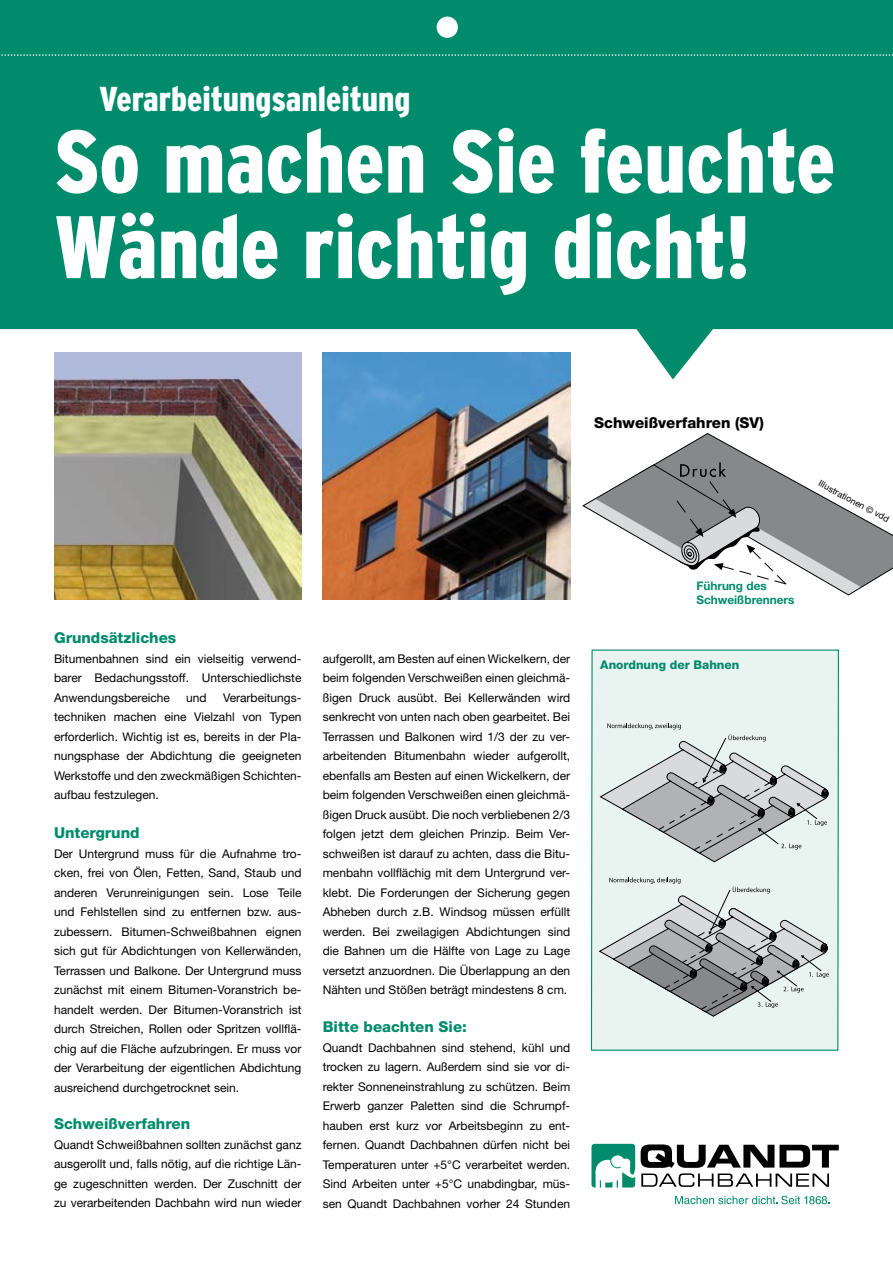
<style>
.page{position:relative;width:893px;height:1263px;background:#fff}
.page>*{position:absolute;margin:0;border:0;box-sizing:border-box;transform-origin:0 0}
.t1{font:900 condensed 88.5px/85.5px "Interstate";color:#fff}
.t2{font:900 condensed 34.5px "Interstate";color:#fff}
.t3{font:800 15px "Helvetica Neue";color:#008b6c}
.t4{font:800 15px "Helvetica Neue";color:#000}
.t5{font:12px/19.5px "Helvetica Neue";color:#000;text-align:justify}
.t6{font:800 12px "Helvetica Neue";color:#008b6c}
.t7{font:700 11.85px/14.1px "Helvetica Neue";color:#008b6c}
.t8{font:9px "Helvetica Neue";color:#000}
</style>
<div class="page">
<svg style="left:0;top:0;width:893px;height:379px;background:#179579"></svg>
<svg style="left:0;top:54px;width:893px;height:2px;background:#44a992"></svg>
<div style="left:437px;top:17px;width:21px;height:21px;background:#fff;border-radius:50%"></div>
<img style="left:54px;top:353px;width:247px;height:247px">
<svg style="left:641px;top:1144px;width:198px;height:43px"></svg>
<svg style="left:675px;top:1196px;width:155px;height:8px"></svg>
<svg style="left:591px;top:1144px;width:44px;height:43px"></svg>
<img style="left:323px;top:352px;width:247px;height:248px">
<svg style="left:582px;top:433px;width:311px;height:163px"></svg>
<svg style="left:590px;top:649px;width:249px;height:402px;background:#e0f0eb"></svg>
<svg style="left:599px;top:723px;width:230px;height:140px;background:#ccd3d1"></svg>
<svg style="left:598px;top:877px;width:231px;height:140px;background:#c2c9c7"></svg>
<h2 class="t2" style="left:99px;top:79px;width:313px">Verarbeitungsanleitung</h2>
<h1 class="t1" style="left:54px;top:118px;width:783px">So machen Sie feuchte<br>Wände richtig dicht!</h1>
<p class="t3" style="left:54px;top:629px;width:124px">Grundsätzliches</p>
<p class="t5" style="left:54px;top:649px;width:249px">Bitumenbahnen sind ein vielseitig verwend&shy;barer Bedachungsstoff. Unterschiedlichste Anwendungsbereiche</p>
<p class="t5" style="left:54px;top:688px;width:249px;text-indent:169px">Verarbeitungs&shy;techniken machen eine Vielzahl von Typen erforderlich. Wichtig ist es, bereits in der Pla&shy;nungsphase der Abdichtung die geeigneten Werkstoffe und den zweckmäßigen Schichten&shy;aufbau festzulegen.</p>
<p class="t3" style="left:54px;top:824px;width:87px">Untergrund</p>
<p class="t5" style="left:54px;top:844px;width:249px">Der Untergrund muss für die Aufnahme tro&shy;cken, frei von Ölen, Fetten, Sand, Staub und anderen Verunreinigungen sein. Lose Teile und Fehlstellen sind zu entfernen bzw. aus&shy;zubessern. Bitumen-Schweißbahnen eignen sich gut für Abdichtungen von Kellerwänden, Terrassen und Balkone. Der Untergrund muss zunächst mit einem Bitumen-Voranstrich be&shy;handelt werden. Der Bitumen-Voranstrich ist durch Streichen, Rollen oder Spritzen vollflä&shy;chig auf die Fläche aufzubringen. Er muss vor der Verarbeitung der eigentlichen Abdichtung ausreichend durchgetrocknet sein.</p>
<p class="t3" style="left:54px;top:1115px;width:138px">Schweißverfahren</p>
<p class="t5" style="left:54px;top:1135px;width:249px">Quandt Schweißbahnen sollten zunächst ganz ausgerollt und, falls nötig, auf die richtige Län&shy;ge zugeschnitten werden. Der Zuschnitt der zu verarbeitenden Dachbahn wird nun wieder</p>
<p class="t5" style="left:186px;top:688px;width:22px">und</p>
<p class="t5" style="left:323px;top:649px;width:249px">aufgerollt, am Besten auf einen Wickelkern, der beim folgenden Verschweißen einen gleichmä&shy;ßigen Druck ausübt. Bei Kellerwänden wird senkrecht von unten nach oben gearbeitet. Bei Terrassen und Balkonen wird 1/3 der zu ver&shy;arbeitenden Bitumenbahn wieder aufgerollt, ebenfalls am Besten auf einen Wickelkern, der beim folgenden Verschweißen einen gleichmä&shy;ßigen Druck ausübt. Die noch verbliebenen 2/3 folgen jetzt dem gleichen Prinzip. Beim Ver&shy;schweißen ist darauf zu achten, dass die Bitu&shy;menbahn vollflächig mit dem Untergrund ver&shy;klebt. Die Forderungen der Sicherung gegen Abheben durch z.B. Windsog müssen erfüllt werden. Bei zweilagigen Abdichtungen sind die Bahnen um die Hälfte von Lage zu Lage versetzt anzuordnen. Die Überlappung an den Nähten und Stößen beträgt mindestens 8 cm.</p>
<p class="t3" style="left:323px;top:1018px;width:146px">Bitte beachten Sie:</p>
<p class="t5" style="left:323px;top:1037px;width:249px">Quandt Dachbahnen sind stehend, kühl und trocken zu lagern. Außerdem sind sie vor di&shy;rekter Sonneneinstrahlung zu schützen. Beim Erwerb ganzer Paletten sind die Schrumpf&shy;hauben erst kurz vor Arbeitsbeginn zu ent&shy;fernen. Quandt Dachbahnen dürfen nicht bei Temperaturen unter +5°C verarbeitet werden.<br>Sind Arbeiten unter +5°C unabdingbar, müs&shy;sen Quandt Dachbahnen vorher 24 Stunden</p>
<p class="t4" style="left:594px;top:414px;width:171px">Schweißverfahren (SV)</p>
<p class="t7" style="left:696px;top:579px;width:100px">Führung des<br>Schweißbrenners</p>
<p class="t6" style="left:600px;top:658px;width:141px">Anordnung der Bahnen</p>
<p class="t8" style="left:822px;top:478px;width:80px;rotate:28deg">Illustrationen © vdd</p>
</div>
